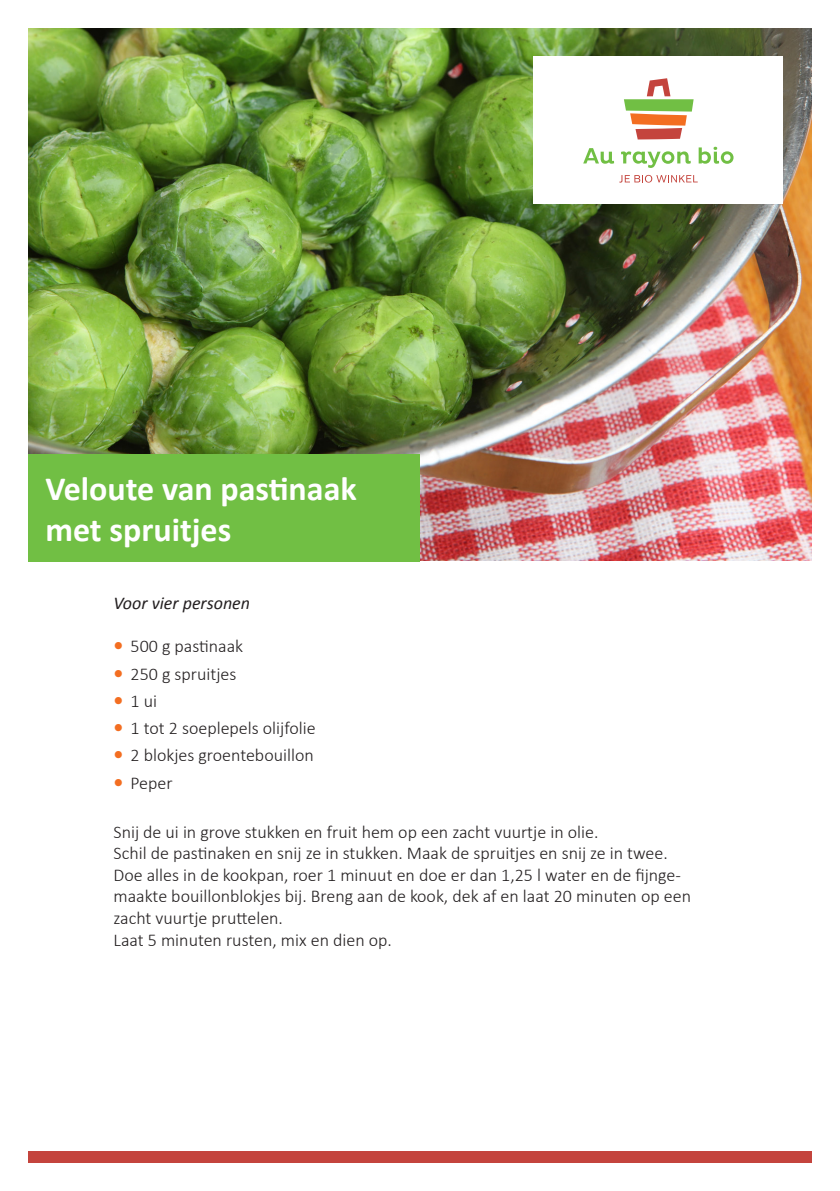
<style>
.page{position:relative;width:840px;height:1191px;background:#fff}
.page>*{position:absolute;margin:0;border:0;box-sizing:border-box;transform-origin:0 0}
.titre_blanc_aplat_ve{font:700 34px/40.8px "Calibri";color:#fff}
.Description_recette{font:300 18px/21.6px "Calibri";color:#231f20}
.nbre_de_personnes{font:italic 18px "Calibri";color:#231f20}
.s1{font-weight:700;font-size:20px;color:#f36e21}
</style>
<div class="page">
<img style="left:28px;top:28px;width:783px;height:532px">
<div style="left:533px;top:57px;width:249px;height:147px;background:#fff"></div>
<svg style="left:583px;top:148px;width:30px;height:16px"></svg>
<svg style="left:621px;top:151px;width:69px;height:17px"></svg>
<svg style="left:698px;top:147px;width:35px;height:17px"></svg>
<svg style="left:624px;top:78px;width:69px;height:61px"></svg>
<svg style="left:619px;top:175px;width:78px;height:8px"></svg>
<div style="left:28px;top:454px;width:392px;height:107px;background:#71bf44"></div>
<div style="left:28px;top:1151px;width:783px;height:11px;background:#c4443d"></div>
<p class="titre_blanc_aplat_ve" style="left:45px;top:468px;width:313px">Veloute van pastinaak met spruitjes</p>
<p class="nbre_de_personnes" style="left:113px;top:591px;width:138px">Voor vier personen</p>
<p class="Description_recette" style="left:113px;top:634px;width:131px"><span class="s1">•</span> 500 g pastinaak</p>
<p class="Description_recette" style="left:113px;top:662px;width:124px"><span class="s1">•</span> 250 g spruitjes</p>
<p class="Description_recette" style="left:113px;top:689px;width:45px"><span class="s1">•</span> 1 ui</p>
<p class="Description_recette" style="left:113px;top:716px;width:203px"><span class="s1">•</span> 1 tot 2 soeplepels olijfolie</p>
<p class="Description_recette" style="left:113px;top:743px;width:202px"><span class="s1">•</span> 2 blokjes groentebouillon</p>
<p class="Description_recette" style="left:113px;top:771px;width:61px"><span class="s1">•</span> Peper</p>
<p class="Description_recette" style="left:113px;top:820px;width:486px">Snij de ui in grove stukken en fruit hem op een zacht vuurtje in olie.</p>
<p class="Description_recette" style="left:113px;top:841px;width:555px">Schil de pastinaken en snij ze in stukken. Maak de spruitjes en snij ze in twee.</p>
<p class="Description_recette" style="left:113px;top:863px;width:578px">Doe alles in de kookpan, roer 1 minuut en doe er dan 1,25 l water en de fijnge&shy;maakte bouillonblokjes bij. Breng aan de kook, dek af en laat 20 minuten op een zacht vuurtje pruttelen.</p>
<p class="Description_recette" style="left:113px;top:928px;width:280px">Laat 5 minuten rusten, mix en dien op.</p>
</div>
